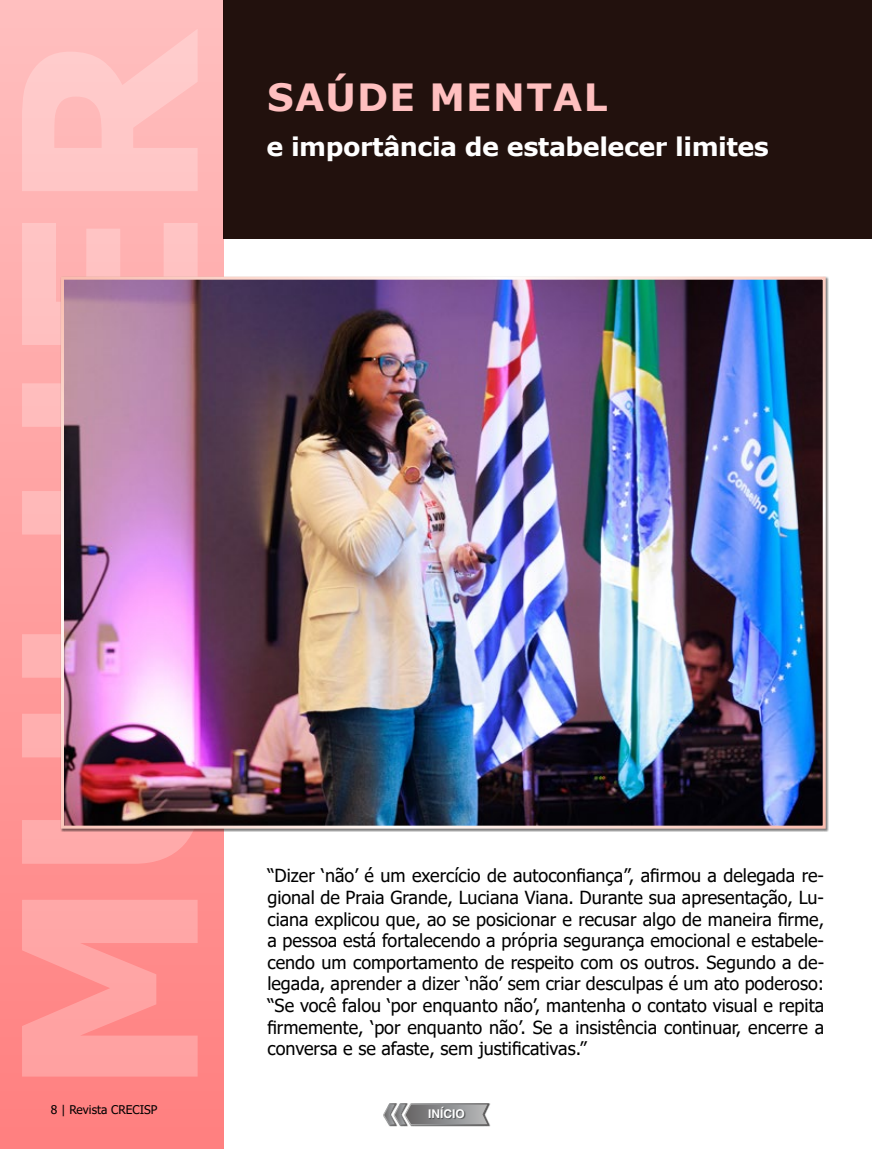
<style>
.page{position:relative;width:872px;height:1149px;background:#fff}
.page>*{position:absolute;margin:0;border:0;box-sizing:border-box;transform-origin:0 0}
.t1{font:700 37.5px "Verdana";letter-spacing:.035em;color:#ffbfbf}
.t2{font:700 25.5px "Verdana";letter-spacing:-.02em;color:#fff}
.t3{font:18px/21.6px "Tahoma";color:#000;text-align:justify}
.t4{font:12px "Tahoma";color:#000}
.t5{font:700 12px "Helvetica";color:#fff}
</style>
<div class="page">
<div style="left:223px;top:0;width:649px;height:239px;background:#22110d"></div>
<div style="left:383px;top:1103px;width:107px;height:23px;background:#000;opacity:.75"></div>
<svg style="left:383px;top:1103px;width:107px;height:22px;background:#9a9a9b"></svg>
<div style="left:429px;top:1106px;width:37px;height:13px;background:#000;opacity:.5"></div>
<div style="left:0;top:0;width:223px;height:1148px;background:linear-gradient(to bottom,#ffbfbf,#ff7f7f)"></div>
<svg style="left:22px;top:29px;width:179px;height:1047px;background:#feacac"></svg>
<img style="left:65px;top:280px;width:756px;height:544px">
<div style="left:61px;top:276px;width:764px;height:552px;border:3px solid #fff"></div>
<h1 class="t1" style="left:267px;top:71px;width:342px">SAÚDE MENTAL</h1>
<h2 class="t2" style="left:266px;top:129px;width:504px">e importância de estabelecer limites</h2>
<p class="t3" style="left:267px;top:865px;width:558px">“Dizer ‘não’ é um exercício de autoconfiança”, afirmou a delegada re&shy;gional de Praia Grande, Luciana Viana. Durante sua apresentação, Lu&shy;ciana explicou que, ao se posicionar e recusar algo de maneira firme, a pessoa está fortalecendo a própria segurança emocional e estabele&shy;cendo um comportamento de respeito com os outros. Segundo a de&shy;legada, aprender a dizer ‘não’ sem criar desculpas é um ato poderoso: “Se você falou ‘por enquanto não’, mantenha o contato visual e repita firmemente, ‘por enquanto não’. Se a insistência continuar, encerre a conversa e se afaste, sem justificativas.”</p>
<p class="t4" style="left:51px;top:1101px;width:108px">8 | Revista CRECISP</p>
<p class="t5" style="left:428px;top:1105px;width:38px">INÍCIO</p>
</div>
